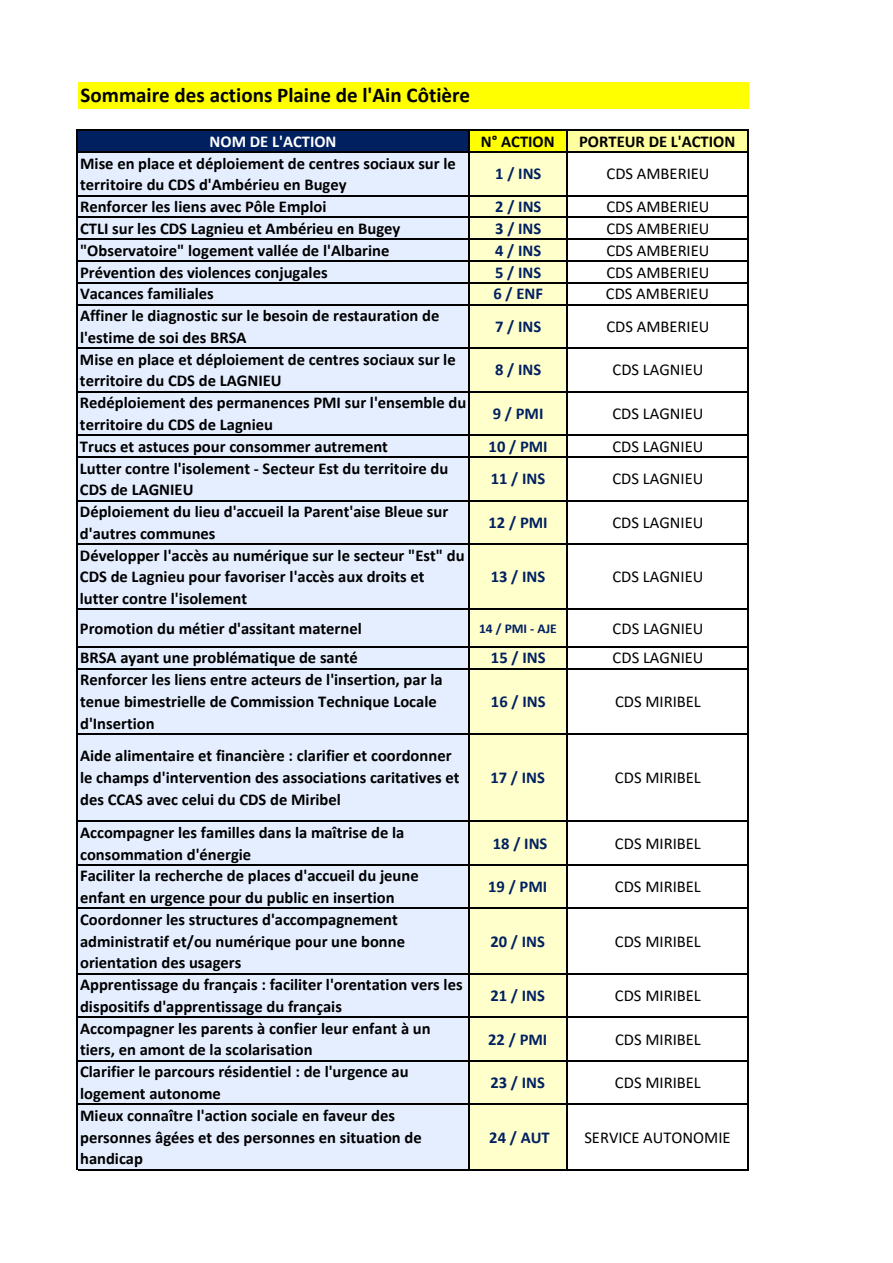
<style>
.page{position:relative;width:893px;height:1263px;background:#fff}
.page>*{position:absolute;margin:0;border:0;box-sizing:border-box;transform-origin:0 0}
.t1{font:700 21px "Calibri";color:#000}
.t2{font:700 16.5px/21.8px "Calibri";color:#000}
.t3{font:16.5px "Calibri";color:#000}
.t4{font:700 16.5px "Calibri";color:#002060}
.t5{font:700 16.5px "Calibri";color:#fff}
.t6{font:700 13.5px "Calibri";color:#002060}
</style>
<div class="page">
<div style="left:78px;top:82px;width:670px;height:27px;background:#ff0"></div>
<div style="left:78px;top:130px;width:391px;height:22px;background:#002060"></div>
<div style="left:469px;top:130px;width:98px;height:22px;background:#ff0"></div>
<div style="left:567px;top:130px;width:181px;height:22px;background:#ffff9f"></div>
<div style="left:78px;top:152px;width:391px;height:1018px;background:#e5eeff"></div>
<div style="left:469px;top:152px;width:98px;height:1018px;background:#ffc"></div>
<hr style="left:76px;top:130px;width:2px;height:1040px;background:#000">
<hr style="left:468px;top:131px;width:1px;height:1039px;background:#000">
<hr style="left:566px;top:131px;width:1px;height:1039px;background:#000">
<hr style="left:747px;top:131px;width:2px;height:1039px;background:#000">
<hr style="left:78px;top:130px;width:671px;height:1px;background:#000">
<hr style="left:78px;top:151px;width:671px;height:2px;background:#000">
<hr style="left:78px;top:195px;width:671px;height:1px;background:#000">
<hr style="left:78px;top:217px;width:671px;height:1px;background:#000">
<hr style="left:78px;top:238px;width:671px;height:2px;background:#000">
<hr style="left:78px;top:260px;width:671px;height:2px;background:#000">
<hr style="left:78px;top:282px;width:671px;height:2px;background:#000">
<hr style="left:78px;top:304px;width:671px;height:1px;background:#000">
<hr style="left:78px;top:347px;width:671px;height:2px;background:#000">
<hr style="left:78px;top:391px;width:671px;height:1px;background:#000">
<hr style="left:78px;top:435px;width:671px;height:1px;background:#000">
<hr style="left:78px;top:456px;width:671px;height:2px;background:#000">
<hr style="left:78px;top:500px;width:671px;height:1px;background:#000">
<hr style="left:78px;top:543px;width:671px;height:2px;background:#000">
<hr style="left:78px;top:609px;width:671px;height:1px;background:#000">
<hr style="left:78px;top:646px;width:671px;height:2px;background:#000">
<hr style="left:78px;top:668px;width:671px;height:1px;background:#000">
<hr style="left:78px;top:733px;width:671px;height:2px;background:#000">
<hr style="left:78px;top:820px;width:671px;height:2px;background:#000">
<hr style="left:78px;top:864px;width:671px;height:1px;background:#000">
<hr style="left:78px;top:908px;width:671px;height:1px;background:#000">
<hr style="left:78px;top:973px;width:671px;height:1px;background:#000">
<hr style="left:78px;top:1016px;width:671px;height:2px;background:#000">
<hr style="left:78px;top:1060px;width:671px;height:1px;background:#000">
<hr style="left:78px;top:1104px;width:671px;height:1px;background:#000">
<hr style="left:78px;top:1169px;width:671px;height:1px;background:#000">
<p class="t1" style="left:81px;top:86px;width:391px">Sommaire des actions Plaine de l'Ain Côtière</p>
<p class="t5" style="left:210px;top:135px;width:128px">NOM DE L'ACTION</p>
<p class="t2" style="left:481px;top:132px;width:75px">N° ACTION</p>
<p class="t2" style="left:579px;top:132px;width:158px">PORTEUR DE L'ACTION</p>
<p class="t2" style="left:80px;top:154px;width:377px">Mise en place et déploiement de centres sociaux sur le territoire du CDS d'Ambérieu en Bugey</p>
<p class="t4" style="left:495px;top:167px;width:48px">1 / INS</p>
<p class="t3" style="left:606px;top:167px;width:105px">CDS AMBERIEU</p>
<p class="t2" style="left:80px;top:197px;width:248px">Renforcer les liens avec Pôle Emploi</p>
<p class="t4" style="left:495px;top:200px;width:48px">2 / INS</p>
<p class="t3" style="left:606px;top:200px;width:105px">CDS AMBERIEU</p>
<p class="t2" style="left:80px;top:219px;width:322px">CTLI sur les CDS Lagnieu et Ambérieu en Bugey</p>
<p class="t4" style="left:495px;top:222px;width:48px">3 / INS</p>
<p class="t3" style="left:606px;top:222px;width:105px">CDS AMBERIEU</p>
<p class="t2" style="left:80px;top:241px;width:311px">"Observatoire" logement vallée de l'Albarine</p>
<p class="t4" style="left:495px;top:243px;width:48px">4 / INS</p>
<p class="t3" style="left:606px;top:243px;width:105px">CDS AMBERIEU</p>
<p class="t2" style="left:80px;top:263px;width:249px">Prévention des violences conjugales</p>
<p class="t4" style="left:495px;top:265px;width:48px">5 / INS</p>
<p class="t3" style="left:606px;top:265px;width:105px">CDS AMBERIEU</p>
<p class="t2" style="left:80px;top:284px;width:135px">Vacances familiales</p>
<p class="t4" style="left:493px;top:287px;width:51px">6 / ENF</p>
<p class="t3" style="left:606px;top:287px;width:105px">CDS AMBERIEU</p>
<p class="t2" style="left:80px;top:306px;width:361px">Affiner le diagnostic sur le besoin de restauration de l'estime de soi des BRSA</p>
<p class="t4" style="left:495px;top:320px;width:48px">7 / INS</p>
<p class="t3" style="left:606px;top:320px;width:105px">CDS AMBERIEU</p>
<p class="t2" style="left:80px;top:350px;width:377px">Mise en place et déploiement de centres sociaux sur le territoire du CDS de LAGNIEU</p>
<p class="t4" style="left:495px;top:363px;width:48px">8 / INS</p>
<p class="t3" style="left:612px;top:363px;width:92px">CDS LAGNIEU</p>
<p class="t2" style="left:80px;top:393px;width:388px">Redéploiement des permanences PMI sur l'ensemble du territoire du CDS de Lagnieu</p>
<p class="t4" style="left:493px;top:407px;width:52px">9 / PMI</p>
<p class="t3" style="left:612px;top:407px;width:92px">CDS LAGNIEU</p>
<p class="t2" style="left:80px;top:437px;width:309px">Trucs et astuces pour consommer autrement</p>
<p class="t4" style="left:489px;top:439px;width:61px">10 / PMI</p>
<p class="t3" style="left:612px;top:439px;width:92px">CDS LAGNIEU</p>
<p class="t2" style="left:80px;top:459px;width:370px">Lutter contre l'isolement ‐ Secteur Est du territoire du<br>CDS de LAGNIEU</p>
<p class="t4" style="left:491px;top:472px;width:56px">11 / INS</p>
<p class="t3" style="left:612px;top:472px;width:92px">CDS LAGNIEU</p>
<p class="t2" style="left:80px;top:502px;width:370px">Déploiement du lieu d'accueil la Parent'aise Bleue sur d'autres communes</p>
<p class="t4" style="left:489px;top:516px;width:61px">12 / PMI</p>
<p class="t3" style="left:612px;top:516px;width:92px">CDS LAGNIEU</p>
<p class="t2" style="left:80px;top:546px;width:386px">Développer l'accès au numérique sur le secteur "Est" du<br>CDS de Lagnieu pour favoriser l'accès aux droits et lutter contre l'isolement</p>
<p class="t4" style="left:491px;top:570px;width:56px">13 / INS</p>
<p class="t3" style="left:612px;top:570px;width:92px">CDS LAGNIEU</p>
<p class="t2" style="left:80px;top:619px;width:283px">Promotion du métier d'assitant maternel</p>
<p class="t6" style="left:479px;top:623px;width:79px">14 / PMI ‐ AJE</p>
<p class="t3" style="left:613px;top:621px;width:92px">CDS LAGNIEU</p>
<p class="t2" style="left:80px;top:648px;width:279px">BRSA ayant une problématique de santé</p>
<p class="t4" style="left:491px;top:651px;width:56px">15 / INS</p>
<p class="t3" style="left:613px;top:651px;width:92px">CDS LAGNIEU</p>
<p class="t2" style="left:80px;top:670px;width:364px">Renforcer les liens entre acteurs de l'insertion, par la tenue bimestrielle de Commission Technique Locale d'Insertion</p>
<p class="t4" style="left:491px;top:695px;width:56px">16 / INS</p>
<p class="t3" style="left:615px;top:695px;width:87px">CDS MIRIBEL</p>
<p class="t2" style="left:80px;top:746px;width:381px">Aide alimentaire et financière : clarifier et coordonner le champs d'intervention des associations caritatives et des CCAS avec celui du CDS de Miribel</p>
<p class="t4" style="left:490px;top:771px;width:56px">17 / INS</p>
<p class="t3" style="left:615px;top:771px;width:87px">CDS MIRIBEL</p>
<p class="t2" style="left:80px;top:823px;width:326px">Accompagner les familles dans la maîtrise de la consommation d'énergie</p>
<p class="t4" style="left:493px;top:836px;width:56px">18 / INS</p>
<p class="t3" style="left:615px;top:836px;width:87px">CDS MIRIBEL</p>
<p class="t2" style="left:80px;top:866px;width:340px">Faciliter la recherche de places d'accueil du jeune enfant en urgence pour du public en insertion</p>
<p class="t4" style="left:488px;top:880px;width:61px">19 / PMI</p>
<p class="t3" style="left:615px;top:880px;width:87px">CDS MIRIBEL</p>
<p class="t2" style="left:80px;top:910px;width:326px">Coordonner les structures d'accompagnement administratif et/ou numérique pour une bonne orientation des usagers</p>
<p class="t4" style="left:490px;top:934px;width:56px">20 / INS</p>
<p class="t3" style="left:615px;top:934px;width:87px">CDS MIRIBEL</p>
<p class="t2" style="left:80px;top:975px;width:384px">Apprentissage du français : faciliter l'orentation vers les dispositifs d'apprentissage du français</p>
<p class="t4" style="left:490px;top:989px;width:56px">21 / INS</p>
<p class="t3" style="left:615px;top:989px;width:87px">CDS MIRIBEL</p>
<p class="t2" style="left:80px;top:1019px;width:352px">Accompagner les parents à confier leur enfant à un tiers, en amont de la scolarisation</p>
<p class="t4" style="left:488px;top:1032px;width:61px">22 / PMI</p>
<p class="t3" style="left:615px;top:1032px;width:87px">CDS MIRIBEL</p>
<p class="t2" style="left:80px;top:1062px;width:330px">Clarifier le parcours résidentiel : de l'urgence au logement autonome</p>
<p class="t4" style="left:490px;top:1076px;width:56px">23 / INS</p>
<p class="t3" style="left:615px;top:1076px;width:87px">CDS MIRIBEL</p>
<p class="t2" style="left:80px;top:1106px;width:343px">Mieux connaître l'action sociale en faveur des personnes âgées et des personnes en situation de handicap</p>
<p class="t4" style="left:489px;top:1130px;width:62px">24 / AUT</p>
<p class="t3" style="left:584px;top:1130px;width:148px">SERVICE AUTONOMIE</p>
</div>
